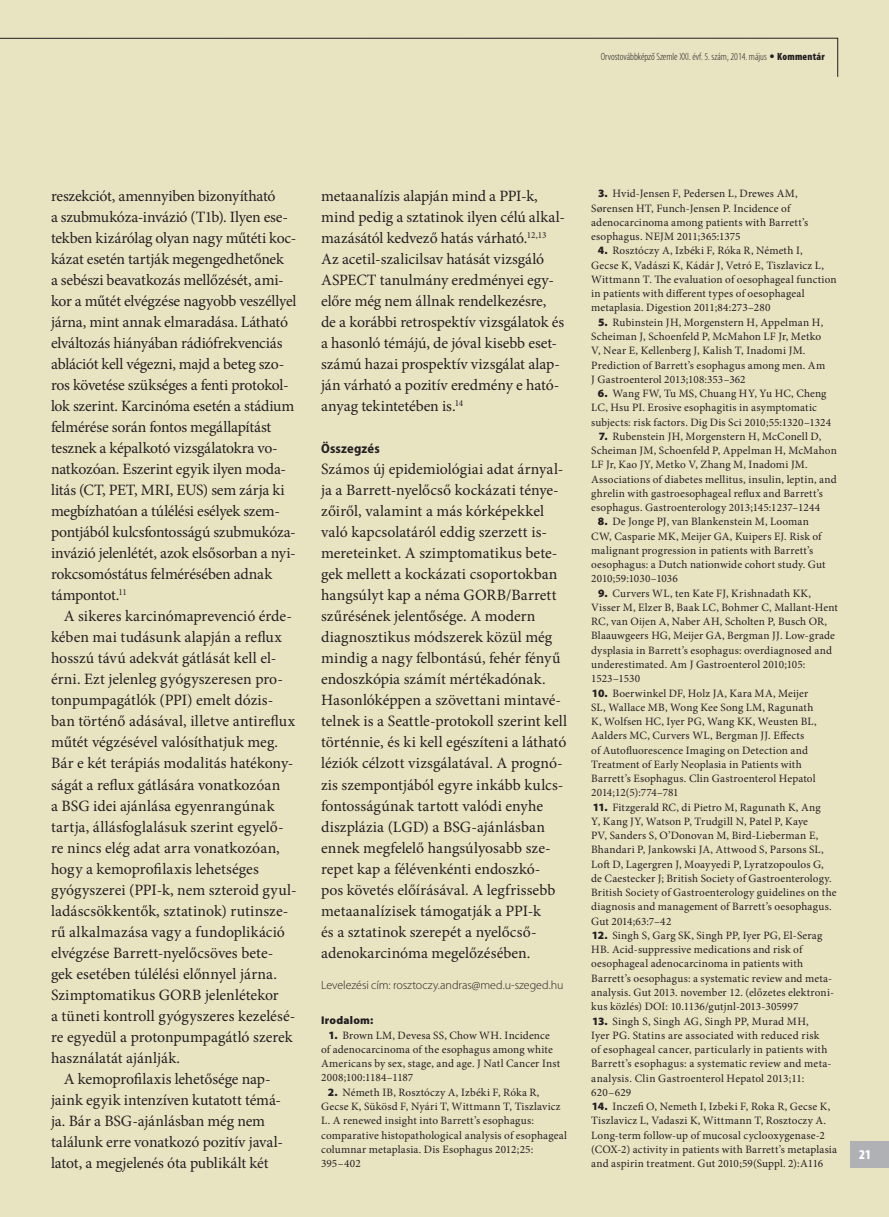
<style>
.page{position:relative;width:889px;height:1217px;background:#fff}
.page>*{position:absolute;margin:0;border:0;box-sizing:border-box;transform-origin:0 0}
.kenyér{font:15.75px/21px "Minion Pro";letter-spacing:-.005em;color:#231f20}
.kenyértompa{font:15.75px/21px "Minion Pro";color:#231f20}
.alcím2{font:700 semi-condensed 13.5px "Myriad Pro";letter-spacing:.01em;color:#231f20}
.t1{font:900 condensed 13.5px "Myriad Pro";color:#fff}
.levelezés{font:300 12px "Myriad Pro";letter-spacing:-.005em;color:#231f20}
.hivatkozás{font:11.25px/14.2px "Minion Pro";letter-spacing:.015em;color:#231f20}
.hivatkozás-2{font:900 11.25px "Myriad Pro";letter-spacing:.02em;color:#231f20}
.t2{font:300 condensed 10.5px "Myriad Pro";color:#231f20}
.s1{font-family:"Helvetica Neue LT Pro"}
.s2{font-weight:900}
.s3{font-family:"Myriad Pro";font-weight:900}
</style>
<div class="page">
<div style="left:0;top:0;width:889px;height:1216px;background:#e8e4c2"></div>
<svg style="left:0;top:38px;width:838px;height:39px"></svg>
<div style="left:850px;top:1140px;width:39px;height:27px;background:#b0b1b5"></div>
<p class="t2" style="left:600px;top:51px;width:225px">Orvostovábbképző Szemle XXI. évf. 5. szám, 2014. május <span class="s1">•</span> <span class="s2">Kommentár</span></p>
<p class="kenyér" style="left:51px;top:185px;width:247px">reszekciót, amennyiben bizonyítható<br>a szubmukóza-invázió (T1b). Ilyen ese&shy;tekben kizárólag olyan nagy műtéti koc&shy;kázat esetén tartják megengedhetőnek<br>a sebészi beavatkozás mellőzését, ami&shy;kor a műtét elvégzése nagyobb veszéllyel járna, mint annak elmaradása. Látható elváltozás hiányában rádiófrekvenciás ablációt kell végezni, majd a beteg szo&shy;ros követése szükséges a fenti protokol&shy;lok szerint. Karcinóma esetén a stádium felmérése során fontos megállapítást tesznek a képalkotó vizsgálatokra vo&shy;natkozóan. Eszerint egyik ilyen moda&shy;litás (CT, PET, MRI, EUS) sem zárja ki megbízhatóan a túlélési esélyek szem&shy;pontjából kulcsfontosságú szubmukóza&shy;invázió jelenlétét, azok elsősorban a nyi&shy;rokcsomóstátus felmérésében adnak támpontot.<sup>11</sup></p>
<p class="kenyér" style="left:51px;top:605px;width:247px;text-indent:13px">A sikeres karcinómaprevenció érde&shy;kében mai tudásunk alapján a reflux hosszú távú adekvát gátlását kell el&shy;érni. Ezt jelenleg gyógyszeresen pro&shy;tonpumpagátlók (PPI) emelt dózis&shy;ban történő adásával, illetve antireflux műtét végzésével valósíthatjuk meg.<br>Bár e két terápiás modalitás hatékony&shy;ságát a reflux gátlására vonatkozóan<br>a BSG idei ajánlása egyenrangúnak tartja, állásfoglalásuk szerint egyelő&shy;re nincs elég adat arra vonatkozóan, hogy a kemoprofilaxis lehetséges gyógyszerei (PPI-k, nem szteroid gyul&shy;ladáscsökkentők, sztatinok) rutinsze&shy;rű alkalmazása vagy a fundoplikáció elvégzése Barrett-nyelőcsöves bete&shy;gek esetében túlélési előnnyel járna.<br>Szimptomatikus GORB jelenlétekor<br>a tüneti kontroll gyógyszeres kezelésé&shy;re egyedül a protonpumpagátló szerek használatát ajánlják.</p>
<p class="kenyér" style="left:51px;top:1067px;width:233px;text-indent:13px">A kemoprofilaxis lehetősége nap&shy;jaink egyik intenzíven kutatott témá&shy;ja. Bár a BSG-ajánlásban még nem találunk erre vonatkozó pozitív javal&shy;latot, a megjelenés óta publikált két</p>
<p class="kenyér" style="left:321px;top:185px;width:245px">metaanalízis alapján mind a PPI-k, mind pedig a sztatinok ilyen célú alkal&shy;mazásától kedvező hatás várható.<sup>12,13<br></sup>Az acetil-szalicilsav hatását vizsgáló ASPECT tanulmány eredményei egy&shy;előre még nem állnak rendelkezésre, de a korábbi retrospektív vizsgálatok és a hasonló témájú, de jóval kisebb eset&shy;számú hazai prospektív vizsgálat alap&shy;ján várható a pozitív eredmény e ható&shy;anyag tekintetében is.<sup>14</sup></p>
<p class="alcím2" style="left:321px;top:441px;width:60px">Összegzés</p>
<p class="kenyértompa" style="left:321px;top:458px;width:247px">Számos új epidemiológiai adat árnyal&shy;ja a Barrett-nyelőcső kockázati ténye&shy;zőiről, valamint a más kórképekkel való kapcsolatáról eddig szerzett is&shy;mereteinket. A szimptomatikus bete&shy;gek mellett a kockázati csoportokban hangsúlyt kap a néma GORB/Barrett szűrésének jelentősége. A modern diagnosztikus módszerek közül még mindig a nagy felbontású, fehér fényű endoszkópia számít mértékadónak.<br>Hasonlóképpen a szövettani mintavé&shy;telnek is a Seattle-protokoll szerint kell történnie, és ki kell egészíteni a látható léziók célzott vizsgálatával. A prognó&shy;zis szempontjából egyre inkább kulcs&shy;fontosságúnak tartott valódi enyhe diszplázia (LGD) a BSG-ajánlásban ennek megfelelő hangsúlyosabb sze&shy;repet kap a félévenkénti endoszkó-<br>pos követés előírásával. A legfrissebb metaanalízisek támogatják a PPI-k<br>és a sztatinok szerepét a nyelőcső&shy;adenokarcinóma megelőzésében.</p>
<p class="levelezés" style="left:321px;top:978px;width:244px">Levelezési cím: rosztoczy.andras@med.u-szeged.hu</p>
<p class="hivatkozás-2" style="left:321px;top:1013px;width:54px">Irodalom:</p>
<p class="hivatkozás" style="left:321px;top:1027px;width:241px;text-indent:7px"><span class="s3">1.</span> Brown LM, Devesa SS, Chow WH. Incidence of adenocarcinoma of the esophagus among white Americans by sex, stage, and age. J Natl Cancer Inst 2008;100:1184–1187</p>
<p class="hivatkozás" style="left:321px;top:1084px;width:247px;text-indent:7px"><span class="s3">2.</span> Németh IB, Rosztóczy A, Izbéki F, Róka R, Gecse K, Sükösd F, Nyári T, Wittmann T, Tiszlavicz L. A renewed insight into Barrett’s esophagus: comparative histopathological analysis of esophageal columnar metaplasia. Dis Esophagus 2012;25:<br>395–402</p>
<p class="hivatkozás" style="left:591px;top:187px;width:218px;text-indent:7px"><span class="s3">3.</span> Hvid-Jensen F, Pedersen L, Drewes AM, Sørensen HT, Funch-Jensen P. Incidence of adenocarcinoma among patients with Barrett’s esophagus. NEJM 2011;365:1375</p>
<p class="hivatkozás" style="left:591px;top:244px;width:247px;text-indent:7px"><span class="s3">4.</span> Rosztóczy A, Izbéki F, Róka R, Németh I,<br>Gecse K, Vadászi K, Kádár J, Vetró E, Tiszlavicz L, Wittmann T. The evaluation of oesophageal function in patients with different types of oesophageal metaplasia. Digestion 2011;84:273–280</p>
<p class="hivatkozás" style="left:591px;top:315px;width:235px;text-indent:7px"><span class="s3">5.</span> Rubinstein JH, Morgenstern H, Appelman H, Scheiman J, Schoenfeld P, McMahon LF Jr, Metko V, Near E, Kellenberg J, Kalish T, Inadomi JM.<br>Prediction of Barrett’s esophagus among men. Am J Gastroenterol 2013;108:353–362</p>
<p class="hivatkozás" style="left:591px;top:386px;width:241px;text-indent:7px"><span class="s3">6.</span> Wang FW, Tu MS, Chuang HY, Yu HC, Cheng<br>LC, Hsu PI. Erosive esophagitis in asymptomatic subjects: risk factors. Dig Dis Sci 2010;55:1320–1324</p>
<p class="hivatkozás" style="left:591px;top:429px;width:247px;text-indent:8px"><span class="s3">7.</span> Rubenstein JH, Morgenstern H, McConell D, Scheiman JM, Schoenfeld P, Appelman H, McMahon LF Jr, Kao JY, Metko V, Zhang M, Inadomi JM.<br>Associations of diabetes mellitus, insulin, leptin, and ghrelin with gastroesophageal reflux and Barrett’s esophagus. Gastroenterology 2013;145:1237–1244</p>
<p class="hivatkozás" style="left:591px;top:514px;width:236px;text-indent:7px"><span class="s3">8.</span> De Jonge PJ, van Blankenstein M, Looman CW, Casparie MK, Meijer GA, Kuipers EJ. Risk of malignant progression in patients with Barrett’s oesophagus: a Dutch nationwide cohort study. Gut 2010;59:1030–1036</p>
<p class="hivatkozás" style="left:591px;top:586px;width:248px;text-indent:7px"><span class="s3">9.</span> Curvers WL, ten Kate FJ, Krishnadath KK, Visser M, Elzer B, Baak LC, Bohmer C, Mallant-Hent RC, van Oijen A, Naber AH, Scholten P, Busch OR, Blaauwgeers HG, Meijer GA, Bergman JJ. Low-grade dysplasia in Barrett’s esophagus: overdiagnosed and underestimated. Am J Gastroenterol 2010;105:<br>1523–1530</p>
<p class="hivatkozás" style="left:591px;top:685px;width:227px"><span class="s3">10.</span> Boerwinkel DF, Holz JA, Kara MA, Meijer SL, Wallace MB, Wong Kee Song LM, Ragunath K, Wolfsen HC, Iyer PG, Wang KK, Weusten BL, Aalders MC, Curvers WL, Bergman JJ. Effects<br>of Autofluorescence Imaging on Detection and Treatment of Early Neoplasia in Patients with Barrett’s Esophagus. Clin Gastroenterol Hepatol 2014;12(5):774–781</p>
<p class="hivatkozás" style="left:591px;top:799px;width:247px"><span class="s3">11.</span> Fitzgerald RC, di Pietro M, Ragunath K, Ang<br>Y, Kang JY, Watson P, Trudgill N, Patel P, Kaye<br>PV, Sanders S, O’Donovan M, Bird-Lieberman E, Bhandari P, Jankowski JA, Attwood S, Parsons SL, Loft D, Lagergren J, Moayyedi P, Lyratzopoulos G, de Caestecker J; British Society of Gastroenterology.<br>British Society of Gastroenterology guidelines on the diagnosis and management of Barrett’s oesophagus.<br>Gut 2014;63:7–42</p>
<p class="hivatkozás" style="left:591px;top:928px;width:244px"><span class="s3">12.</span> Singh S, Garg SK, Singh PP, Iyer PG, El-Serag HB. Acid-suppressive medications and risk of oesophageal adenocarcinoma in patients with Barrett’s oesophagus: a systematic review and meta&shy;analysis. Gut 2013. november 12. (előzetes elektroni&shy;kus közlés) DOI: 10.1136/gutjnl-2013-305997</p>
<p class="hivatkozás" style="left:591px;top:1013px;width:242px"><span class="s3">13.</span> Singh S, Singh AG, Singh PP, Murad MH,<br>Iyer PG. Statins are associated with reduced risk<br>of esophageal cancer, particularly in patients with Barrett’s esophagus: a systematic review and meta&shy;analysis. Clin Gastroenterol Hepatol 2013;11:<br>620–629</p>
<p class="hivatkozás" style="left:591px;top:1099px;width:247px"><span class="s3">14.</span> Inczefi O, Nemeth I, Izbeki F, Roka R, Gecse K, Tiszlavicz L, Vadaszi K, Wittmann T, Rosztoczy A.<br>Long-term follow-up of mucosal cyclooxygenase-2 (COX-2) activity in patients with Barrett’s metaplasia and aspirin treatment. Gut 2010;59(Suppl. 2):A116</p>
<p class="t1" style="left:859px;top:1147px;width:13px">21</p>
</div>
